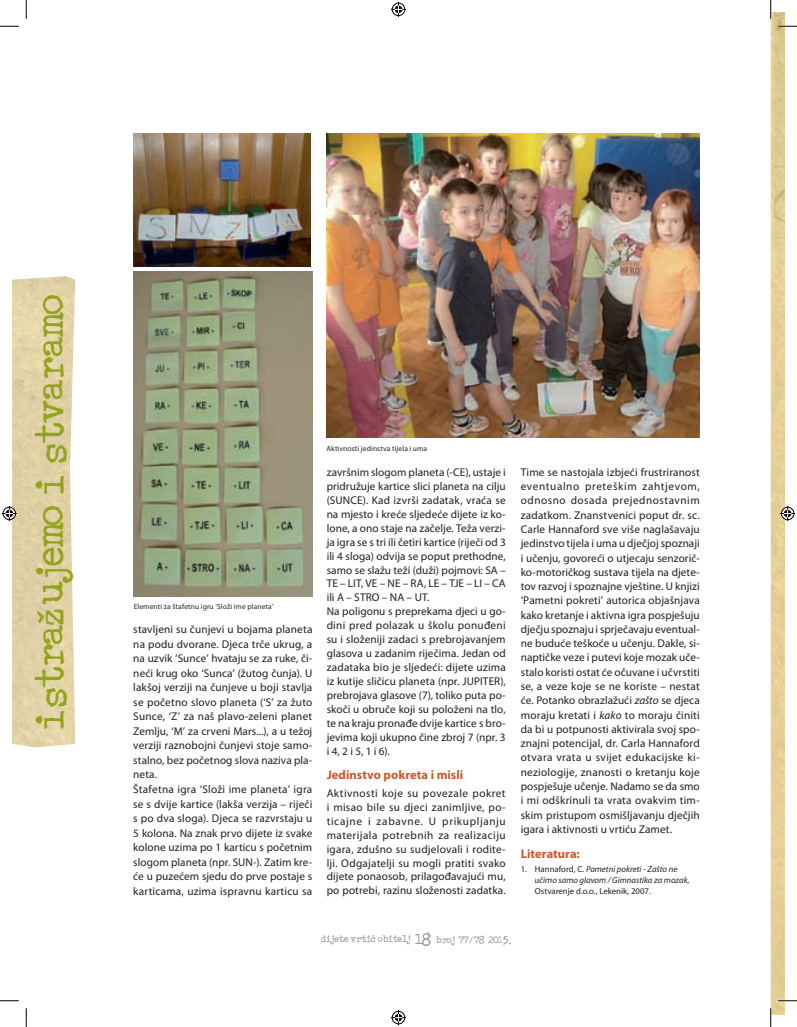
<style>
.page{position:relative;width:797px;height:1027px;background:#fff}
.page>*{position:absolute;margin:0;border:0;box-sizing:border-box;transform-origin:0 0}
.t1{font:31.25px "ACOUSTICBASSV";color:#94a31e}
.t2{font:700 12.5px "Myriad Pro";letter-spacing:.005em;color:#cb572b}
.t3{font:11.25px/14px "Myriad Pro";letter-spacing:.01em;color:#231f20}
.t4{font:italic 8.75px/11px "Myriad Pro";color:#231f20}
.t5{font:8.75px "Myriad Pro";color:#231f20}
.t6{font:7.5px "Myriad Pro";letter-spacing:.02em;color:#231f20}
.t7{font:7.5px "ACOUSTICBASSV";color:#939598}
.s1{font-style:italic}
.s2{font-style:normal}
.s3{font-size:12.5px}
</style>
<div class="page">
<img style="left:770px;top:12px;width:15px;height:1003px">
<img style="left:12px;top:276px;width:63px;height:471px">
<img style="left:774px;top:12px;width:11px;height:568px">
<img style="left:133px;top:272px;width:179px;height:325px">
<img style="left:133px;top:133px;width:177px;height:133px">
<img style="left:327px;top:133px;width:372px;height:305px">
<svg style="left:0;top:25px;width:19px;height:2px"></svg>
<svg style="left:778px;top:25px;width:19px;height:2px"></svg>
<svg style="left:0;top:1000px;width:19px;height:1px"></svg>
<svg style="left:778px;top:1000px;width:19px;height:1px"></svg>
<svg style="left:25px;top:0;width:2px;height:19px"></svg>
<svg style="left:25px;top:1008px;width:2px;height:19px"></svg>
<svg style="left:770px;top:0;width:1px;height:19px"></svg>
<svg style="left:770px;top:1008px;width:1px;height:19px"></svg>
<svg style="left:391px;top:2px;width:15px;height:15px"></svg>
<svg style="left:391px;top:1010px;width:15px;height:15px"></svg>
<svg style="left:2px;top:506px;width:15px;height:15px"></svg>
<svg style="left:780px;top:506px;width:15px;height:15px"></svg>
<h1 class="t1" style="left:25px;top:732px;width:438px;rotate:-90deg">istražujemo i stvaramo</h1>
<p class="t6" style="left:134px;top:602px;width:141px">Elementi za štafetnu igru ‘Složi ime planeta’</p>
<p class="t3" style="left:133px;top:622px;width:181px;line-height:14.5px">stavljeni su čunjevi u bojama planeta na podu dvorane. Djeca trče ukrug, a na uzvik ‘Sunce’ hvataju se za ruke, či&shy;neći krug oko ‘Sunca’ (žutog čunja). U lakšoj verziji na čunjeve u boji stavlja se početno slovo planeta (‘S’ za žuto Sunce, ‘Z’ za naš plavo-zeleni planet Zemlju, ‘M’ za crveni Mars...), a u težoj verziji raznobojni čunjevi stoje samo&shy;stalno, bez početnog slova naziva pla&shy;neta.<br>Štafetna igra ‘Složi ime planeta’ igra se s dvije kartice (lakša verzija – riječi s po dva sloga). Djeca se razvrstaju u 5 kolona. Na znak prvo dijete iz svake kolone uzima po 1 karticu s početnim slogom planeta (npr. SUN-). Zatim kre&shy;će u puzećem sjedu do prve postaje s karticama, uzima ispravnu karticu sa</p>
<p class="t6" style="left:326px;top:443px;width:102px">Aktivnosti jedinstva tijela i uma</p>
<p class="t3" style="left:327px;top:465px;width:181px">završnim slogom planeta (-CE), ustaje i pridružuje kartice slici planeta na cilju (SUNCE). Kad izvrši zadatak, vraća se na mjesto i kreće sljedeće dijete iz ko&shy;lone, a ono staje na začelje. Teža verzi&shy;ja igra se s tri ili četiri kartice (riječi od 3 ili 4 sloga) odvija se poput prethodne, samo se slažu teži (duži) pojmovi: SA – TE – LIT, VE – NE – RA, LE – TJE – LI – CA ili A – STRO – NA – UT.<br>Na poligonu s preprekama djeci u go&shy;dini pred polazak u školu ponuđeni su i složeniji zadaci s prebrojavanjem glasova u zadanim riječima. Jedan od zadataka bio je sljedeći: dijete uzima iz kutije sličicu planeta (npr. JUPITER), prebrojava glasove (7), toliko puta po&shy;skoči u obruče koji su položeni na tlo, te na kraju pronađe dvije kartice s bro&shy;jevima koji ukupno čine zbroj 7 (npr. 3 i 4, 2 i 5, 1 i 6).</p>
<p class="t2" style="left:327px;top:767px;width:138px">Jedinstvo pokreta i misli</p>
<p class="t3" style="left:327px;top:786px;width:180px;text-align:justify">Aktivnosti koje su povezale pokret i misao bile su djeci zanimljive, po&shy;ticajne i zabavne. U prikupljanju materijala potrebnih za realizaciju igara, zdušno su sudjelovali i rodite&shy;lji. Odgajatelji su mogli pratiti svako dijete ponaosob, prilagođavajući mu, po potrebi, razinu složenosti zadatka.</p>
<p class="t3" style="left:521px;top:465px;width:180px;text-align:justify">Time se nastojala izbjeći frustriranost eventualno preteškim zahtjevom, odnosno dosada prejednostavnim zadatkom. Znanstvenici poput dr. sc.<br>Carle Hannaford sve više naglašavaju jedinstvo tijela i uma u dječjoj spoznaji i učenju, govoreći o utjecaju senzorič&shy;ko-motoričkog sustava tijela na djete&shy;tov razvoj i spoznajne vještine. U knjizi ‘Pametni pokreti’ autorica objašnjava kako kretanje i aktivna igra pospješuju dječju spoznaju i sprječavaju eventual&shy;ne buduće teškoće u učenju. Dakle, si&shy;naptičke veze i putevi koje mozak uče&shy;stalo koristi ostat će očuvane i učvrstiti se, a veze koje se ne koriste – nestat će. Potanko obrazlažući <span class="s1">zašto</span> se djeca moraju kretati i <span class="s1">kako</span> to moraju činiti da bi u potpunosti aktivirala svoj spo&shy;znajni potencijal, dr. Carla Hannaford otvara vrata u svijet edukacijske ki&shy;neziologije, znanosti o kretanju koje pospješuje učenje. Nadamo se da smo i mi odškrinuli ta vrata ovakvim tim&shy;skim pristupom osmišljavanju dječjih igara i aktivnosti u vrtiću Zamet.</p>
<p class="t2" style="left:521px;top:845px;width:61px">Literatura:</p>
<p class="t4" style="left:535px;top:864px;width:156px;text-indent:-14px"><span class="s2">1. Hannaford, C.</span> Pametni pokreti - Zašto ne učimo samo glavom / Gimnastika za mozak,</p>
<p class="t5" style="left:535px;top:886px;width:117px">Ostvarenje d.o.o., Lekenik, 2007.</p>
<p class="t7" style="left:321px;top:933px;width:196px">dijete vrtić obitelj <span class="s3">18</span> broj 77/ 78 2015.</p>
</div>
